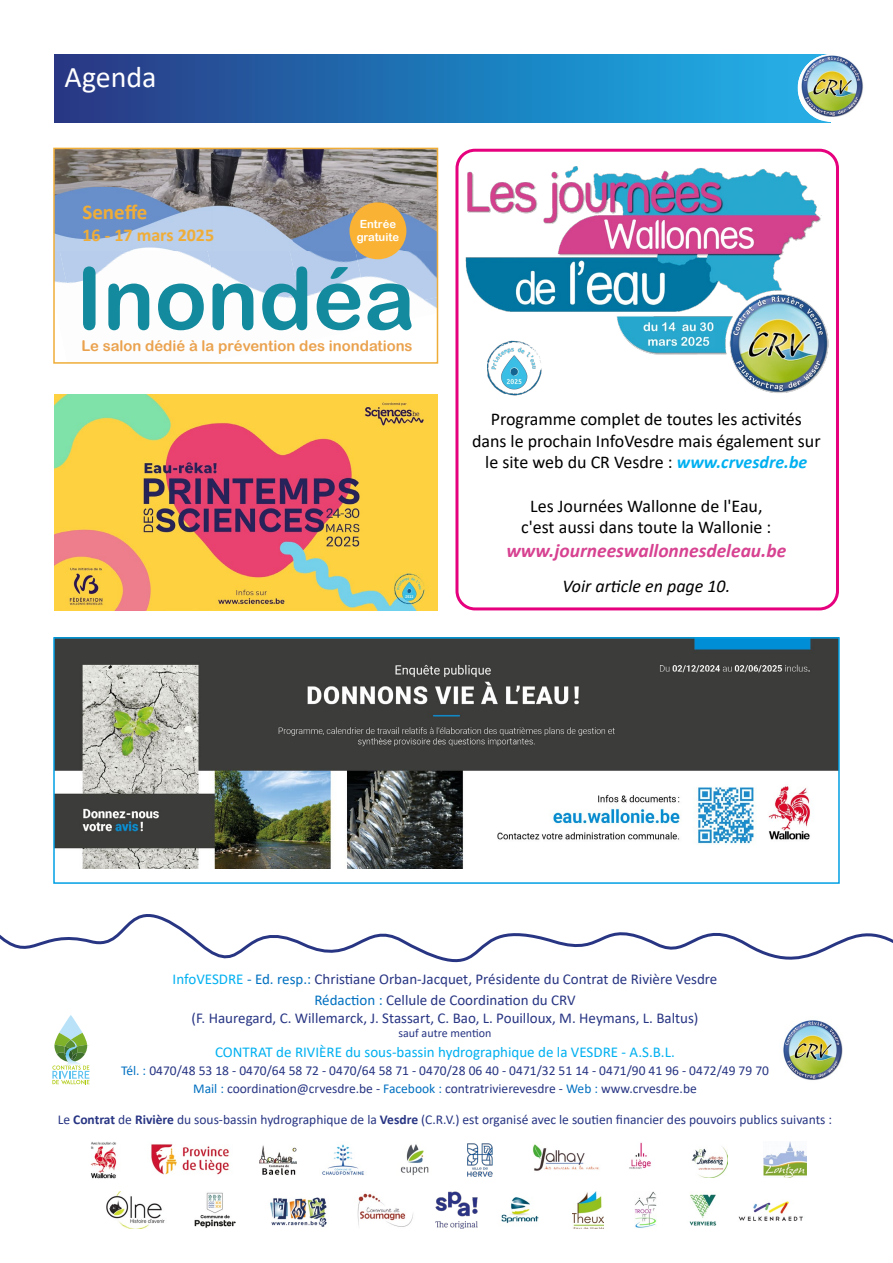
<style>
.page{position:relative;width:893px;height:1263px;background:#fff}
.page>*{position:absolute;margin:0;border:0;box-sizing:border-box;transform-origin:0 0}
.t1{font:86.25px "Arial Rounded MT Bold";color:#138a9d}
.t2{font:30px "Calibri";color:#fff}
.t3{font:700 21px "Calibri";color:#efad38}
.t4{font:italic 700 19.5px "Calibri";color:#d74291}
.t5{font:18px/21.6px "Calibri";color:#000;text-align:center}
.t6{font:italic 18px "Calibri";color:#000}
.t7{font:700 18px "Calibri";color:#efad38}
.t8{font:15px/21px "Calibri";color:#283583;text-align:center}
.t9{font:15px "Calibri";color:#00b0f0}
.t10{font:14.85px "Arial Rounded MT Bold";color:#eaa24e}
.t11{font:13.5px/18px "Calibri";color:#283583;text-align:center}
.t12{font:12px "Calibri";color:#283583}
.t13{font:11.25px/13.5px "Arial Rounded MT Bold";color:#fff}
.s1{font-weight:700;font-style:italic;color:#00b0f0}
.s2{color:#00b0f0}
.s3{color:#0070c0}
.s4{font-weight:700}
</style>
<div class="page">
<svg style="left:0;top:914px;width:893px;height:49px"></svg>
<img style="left:783px;top:1020px;width:60px;height:60px">
<svg style="left:52px;top:1015px;width:37px;height:69px"></svg>
<img style="left:90px;top:1142px;width:27px;height:37px">
<img style="left:151px;top:1144px;width:78px;height:31px">
<img style="left:259px;top:1145px;width:37px;height:30px">
<img style="left:322px;top:1144px;width:42px;height:31px">
<img style="left:400px;top:1144px;width:29px;height:32px">
<img style="left:467px;top:1143px;width:26px;height:34px">
<img style="left:533px;top:1144px;width:67px;height:27px">
<img style="left:629px;top:1142px;width:22px;height:27px">
<img style="left:691px;top:1146px;width:36px;height:32px">
<img style="left:763px;top:1141px;width:43px;height:37px">
<img style="left:106px;top:1191px;width:59px;height:37px">
<img style="left:270px;top:1197px;width:57px;height:30px">
<img style="left:357px;top:1193px;width:56px;height:34px">
<img style="left:436px;top:1191px;width:41px;height:37px">
<img style="left:501px;top:1197px;width:38px;height:27px">
<img style="left:573px;top:1191px;width:31px;height:37px">
<img style="left:634px;top:1191px;width:23px;height:37px">
<img style="left:689px;top:1194px;width:28px;height:32px">
<img style="left:195px;top:1192px;width:41px;height:36px">
<img style="left:738px;top:1201px;width:65px;height:20px">
<div style="left:54px;top:54px;width:776px;height:68px;background:linear-gradient(to right,#213583,#26b9ed)"></div>
<img style="left:798px;top:54px;width:66px;height:66px">
<div style="left:455px;top:149px;width:384px;height:461px;border:3px solid #e6007d;border-radius:18px"></div>
<img style="left:465px;top:167px;width:364px;height:226px">
<img style="left:54px;top:394px;width:383px;height:216px">
<img style="left:84px;top:251px;width:46px;height:30px">
<img style="left:56px;top:251px;width:28px;height:32px">
<img style="left:176px;top:251px;width:31px;height:13px">
<img style="left:207px;top:251px;width:83px;height:43px">
<img style="left:290px;top:251px;width:65px;height:45px">
<img style="left:355px;top:251px;width:80px;height:46px">
<img style="left:268px;top:294px;width:41px;height:4px">
<img style="left:305px;top:297px;width:130px;height:11px">
<img style="left:56px;top:151px;width:379px;height:100px">
<div style="left:349px;top:202px;width:57px;height:57px;background:#f9b234;border-radius:50%"></div>
<div style="left:53px;top:148px;width:385px;height:216px;border:2px solid #efad38"></div>
<img style="left:56px;top:640px;width:781px;height:228px">
<div style="left:53px;top:637px;width:787px;height:247px;border:2px solid #009fe3"></div>
<img style="left:483px;top:337px;width:62px;height:59px">
<h2 class="t2" style="left:65px;top:56px;width:94px">Agenda</h2>
<h3 class="t3" style="left:82px;top:197px;width:66px">Seneffe</h3>
<h3 class="t7" style="left:82px;top:222px;width:133px">16 - 17 mars 2025</h3>
<p class="t13" style="left:357px;top:217px;width:44px">Entrée gratuite</p>
<h1 class="t1" style="left:76px;top:248px;width:341px">Inondéa</h1>
<p class="t10" style="left:81px;top:337px;width:333px">Le salon dédié à la prévention des inondations</p>
<h3 class="t5" style="left:472px;top:408px;width:350px">Programme complet de toutes les activités dans le prochain InfoVesdre mais également sur le site web du CR Vesdre : <span class="s1">www.crvesdre.be</span></h3>
<h3 class="t5" style="left:521px;top:494px;width:252px">Les Journées Wallonne de l'Eau, c'est aussi dans toute la Wallonie :</h3>
<h3 class="t4" style="left:506px;top:536px;width:281px">www.journeeswallonnesdeleau.be</h3>
<h3 class="t6" style="left:562px;top:573px;width:169px">Voir article en page 10.</h3>
<p class="t8" style="left:173px;top:968px;width:546px"><span class="s2">InfoVESDRE</span> <span class="s3">- Ed. resp.:</span> Christiane Orban-Jacquet, Présidente du Contrat de Rivière Vesdre<br><span class="s3">Rédaction :</span> Cellule de Coordination du CRV</p>
<p class="t8" style="left:192px;top:1007px;width:508px">(F. Hauregard, C. Willemarck, J. Stassart, C. Bao, L. Pouilloux, M. Heymans, L. Baltus)</p>
<p class="t12" style="left:398px;top:1025px;width:94px">sauf autre mention</p>
<p class="t9" style="left:215px;top:1041px;width:461px">CONTRAT de RIVIÈRE du sous-bassin hydrographique de la VESDRE - A.S.B.L.</p>
<p class="t11" style="left:121px;top:1061px;width:650px"><span class="s3">Tél. :</span> 0470/48 53 18 - 0470/64 58 72 - 0470/64 58 71 - 0470/28 06 40 - 0471/32 51 14 - 0471/90 41 96 - 0472/49 79 70<br><span class="s3">Mail :</span> coordination@crvesdre.be - <span class="s3">Facebook :</span> contratrivierevesdre - <span class="s3">Web :</span> www.crvesdre.be</p>
<p class="t11" style="left:58px;top:1110px;width:776px">Le <span class="s4">Contrat</span> de <span class="s4">Rivière</span> du sous-bassin hydrographique de la <span class="s4">Vesdre</span> (C.R.V.) est organisé avec le soutien financier des pouvoirs publics suivants :</p>
</div>
